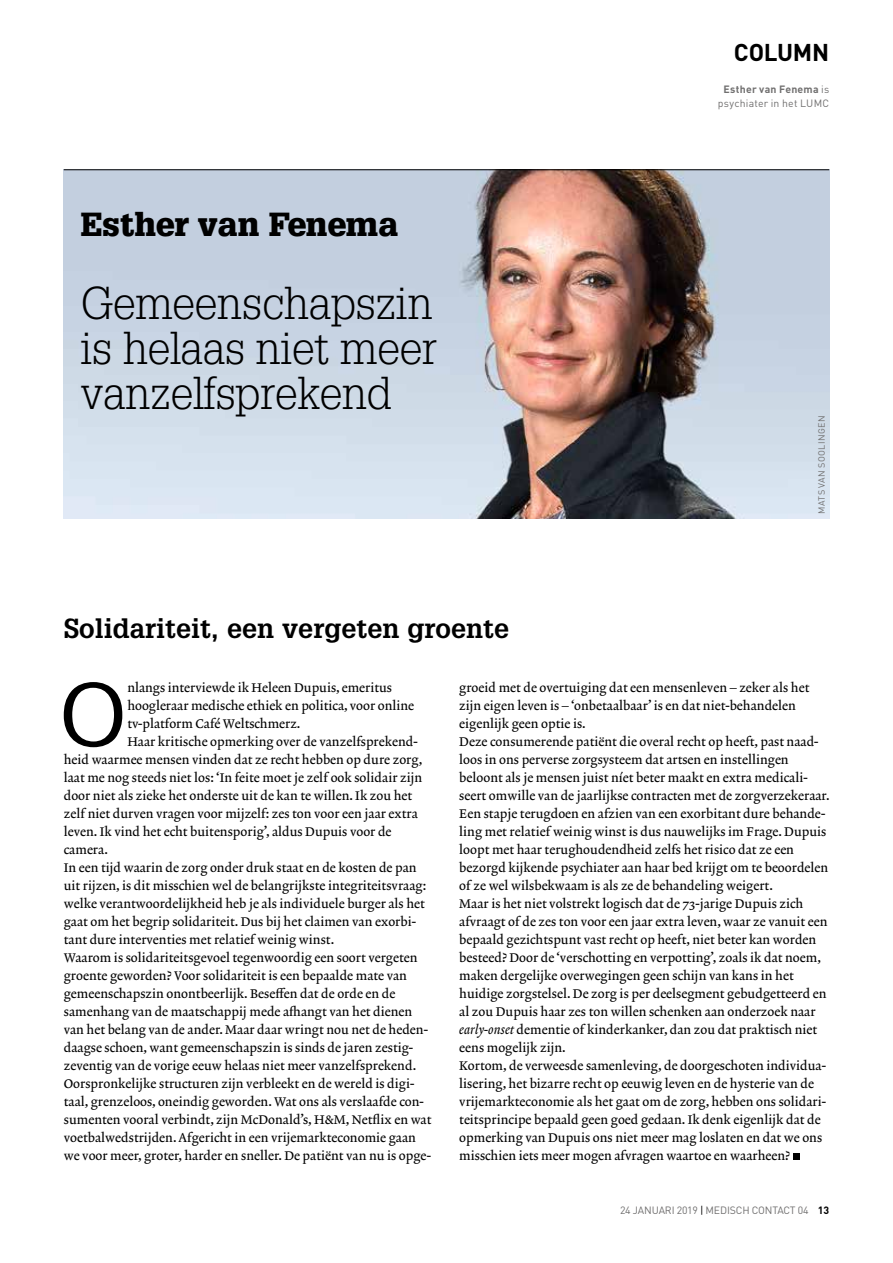
<style>
.page{position:relative;width:893px;height:1263px;background:#fff}
.page>*{position:absolute;margin:0;border:0;box-sizing:border-box;transform-origin:0 0}
.t1{font:88.2px "Glypha LT Std";color:#000}
.t2{font:300 45px/45px "Glypha LT Std";letter-spacing:-.005em;color:#000;text-align:justify}
.t3{font:900 32.55px "Glypha LT Std";color:#000}
.t4{font:700 27px "Glypha LT Std";color:#000}
.t5{font:700 24px "DINOT";letter-spacing:-.015em;color:#000}
.t6{font:12.75px/18px "Lexicon No 2 Roman A";color:#000}
.t7{font:10.5px/13.5px "DINOT";letter-spacing:.02em;color:#706f6f;text-align:center}
.t8{font:10.5px "DINOT";letter-spacing:-.015em;color:#706f6f}
.t9{font:9px "DINOT";letter-spacing:.04em;color:#706f6f}
.s1{font-weight:700}
.s2{font-family:"Lexicon No 2 Italic A"}
.s3{color:#000}
.s4{font-weight:700;color:#000}
</style>
<div class="page">
<div style="left:793px;top:1153px;width:6px;height:7px;background:#000"></div>
<img style="left:64px;top:170px;width:765px;height:349px">
<hr style="left:64px;top:169px;width:765px;height:1px;background:#000">
<h3 class="t5" style="left:734px;top:36px;width:97px">COLUMN</h3>
<h3 class="t3" style="left:81px;top:205px;width:319px">Esther van Fenema</h3>
<h2 class="t2" style="left:81px;top:282px;width:358px">Gemeenschapszin is helaas niet meer vanzelfsprekend</h2>
<h3 class="t4" style="left:64px;top:612px;width:447px">Solidariteit, een vergeten groente</h3>
<p class="t7" style="left:718px;top:82px;width:113px"><span class="s1">Esther van Fenema</span> is psychiater in het LUMC</p>
<p class="t9" style="left:816px;top:514px;width:100px;rotate:-90deg">MATS VAN SOOLINGEN</p>
<h1 class="t1" style="left:59px;top:661px;width:70px">O</h1>
<p class="t6" style="left:127px;top:679px;width:266px">nlangs interviewde ik Heleen Dupuis, emeritus</p>
<p class="t6" style="left:127px;top:697px;width:288px">hoogleraar medische ethiek en politica, voor online</p>
<p class="t6" style="left:127px;top:715px;width:175px">tv-platform Café Weltschmerz.</p>
<p class="t6" style="left:127px;top:733px;width:292px">Haar kritische opmerking over de vanzelfsprekend-</p>
<p class="t6" style="left:64px;top:751px;width:360px">heid waarmee mensen vinden dat ze recht hebben op dure zorg,</p>
<p class="t6" style="left:64px;top:769px;width:360px">laat me nog steeds niet los: ‘In feite moet je zelf ook solidair zijn</p>
<p class="t6" style="left:64px;top:787px;width:350px">door niet als zieke het onderste uit de kan te willen. Ik zou het</p>
<p class="t6" style="left:64px;top:805px;width:356px">zelf niet durven vragen voor mijzelf: zes ton voor een jaar extra</p>
<p class="t6" style="left:64px;top:823px;width:329px">leven. Ik vind het echt buitensporig’, aldus Dupuis voor de</p>
<p class="t6" style="left:64px;top:841px;width:46px">camera.</p>
<p class="t6" style="left:64px;top:859px;width:354px">In een tijd waarin de zorg onder druk staat en de kosten de pan</p>
<p class="t6" style="left:64px;top:877px;width:364px">uit rijzen, is dit misschien wel de belangrijkste integriteitsvraag:</p>
<p class="t6" style="left:64px;top:895px;width:363px">welke verantwoordelijkheid heb je als individuele burger als het</p>
<p class="t6" style="left:64px;top:913px;width:354px">gaat om het begrip solidariteit. Dus bij het claimen van exorbi-</p>
<p class="t6" style="left:64px;top:931px;width:272px">tant dure interventies met relatief weinig winst.</p>
<p class="t6" style="left:64px;top:949px;width:355px">Waarom is solidariteitsgevoel tegenwoordig een soort vergeten</p>
<p class="t6" style="left:64px;top:967px;width:345px">groente geworden? Voor solidariteit is een bepaalde mate van</p>
<p class="t6" style="left:64px;top:985px;width:333px">gemeenschapszin onontbeerlijk. Beseffen dat de orde en de</p>
<p class="t6" style="left:64px;top:1003px;width:350px">samenhang van de maatschappij mede afhangt van het dienen</p>
<p class="t6" style="left:64px;top:1021px;width:366px">van het belang van de ander. Maar daar wringt nou net de heden-</p>
<p class="t6" style="left:64px;top:1039px;width:351px">daagse schoen, want gemeenschapszin is sinds de jaren zestig-</p>
<p class="t6" style="left:64px;top:1057px;width:354px">zeventig van de vorige eeuw helaas niet meer vanzelfsprekend.</p>
<p class="t6" style="left:64px;top:1075px;width:352px">Oorspronkelijke structuren zijn verbleekt en de wereld is digi-</p>
<p class="t6" style="left:64px;top:1093px;width:361px">taal, grenzeloos, oneindig geworden. Wat ons als verslaafde con-</p>
<p class="t6" style="left:64px;top:1111px;width:369px">sumenten vooral verbindt, zijn McDonald’s, H&amp;M, Netflix en wat</p>
<p class="t6" style="left:64px;top:1129px;width:354px">voetbalwedstrijden. Afgericht in een vrijemarkteconomie gaan</p>
<p class="t6" style="left:64px;top:1147px;width:369px">we voor meer, groter, harder en sneller. De patiënt van nu is opge-</p>
<p class="t6" style="left:459px;top:679px;width:372px">groeid met de overtuiging dat een mensenleven – zeker als het zijn eigen leven is – ‘onbetaalbaar’ is en dat niet-behandelen eigenlijk geen optie is.<br>Deze consumerende patiënt die overal recht op heeft, past naad&shy;loos in ons perverse zorgsysteem dat artsen en instellingen beloont als je mensen juist níet beter maakt en extra medicali&shy;seert omwille van de jaarlijkse contracten met de zorgverzekeraar.<br>Een stapje terugdoen en afzien van een exorbitant dure behande&shy;ling met relatief weinig winst is dus nauwelijks im Frage. Dupuis loopt met haar terughoudendheid zelfs het risico dat ze een bezorgd kijkende psychiater aan haar bed krijgt om te beoordelen of ze wel wilsbekwaam is als ze de behandeling weigert.<br>Maar is het niet volstrekt logisch dat de 73-jarige Dupuis zich afvraagt of de zes ton voor een jaar extra leven, waar ze vanuit een bepaald gezichtspunt vast recht op heeft, niet beter kan worden besteed? Door de ‘verschotting en verpotting’, zoals ik dat noem, maken dergelijke overwegingen geen schijn van kans in het huidige zorgstelsel. De zorg is per deelsegment gebudgetteerd en al zou Dupuis haar zes ton willen schenken aan onderzoek naar <span class="s2">early-onset</span> dementie of kinderkanker, dan zou dat praktisch niet eens mogelijk zijn.<br>Kortom, de verweesde samenleving, de doorgeschoten individua&shy;lisering, het bizarre recht op eeuwig leven en de hysterie van de vrijemarkteconomie als het gaat om de zorg, hebben ons solidari&shy;teitsprincipe bepaald geen goed gedaan. Ik denk eigenlijk dat de opmerking van Dupuis ons niet meer mag loslaten en dat we ons misschien iets meer mogen afvragen waartoe en waarheen?</p>
<p class="t8" style="left:620px;top:1203px;width:211px">24 JANUARI 2019 <span class="s3">|</span> MEDISCH CONTACT 04 <span class="s4">13</span></p>
</div>
